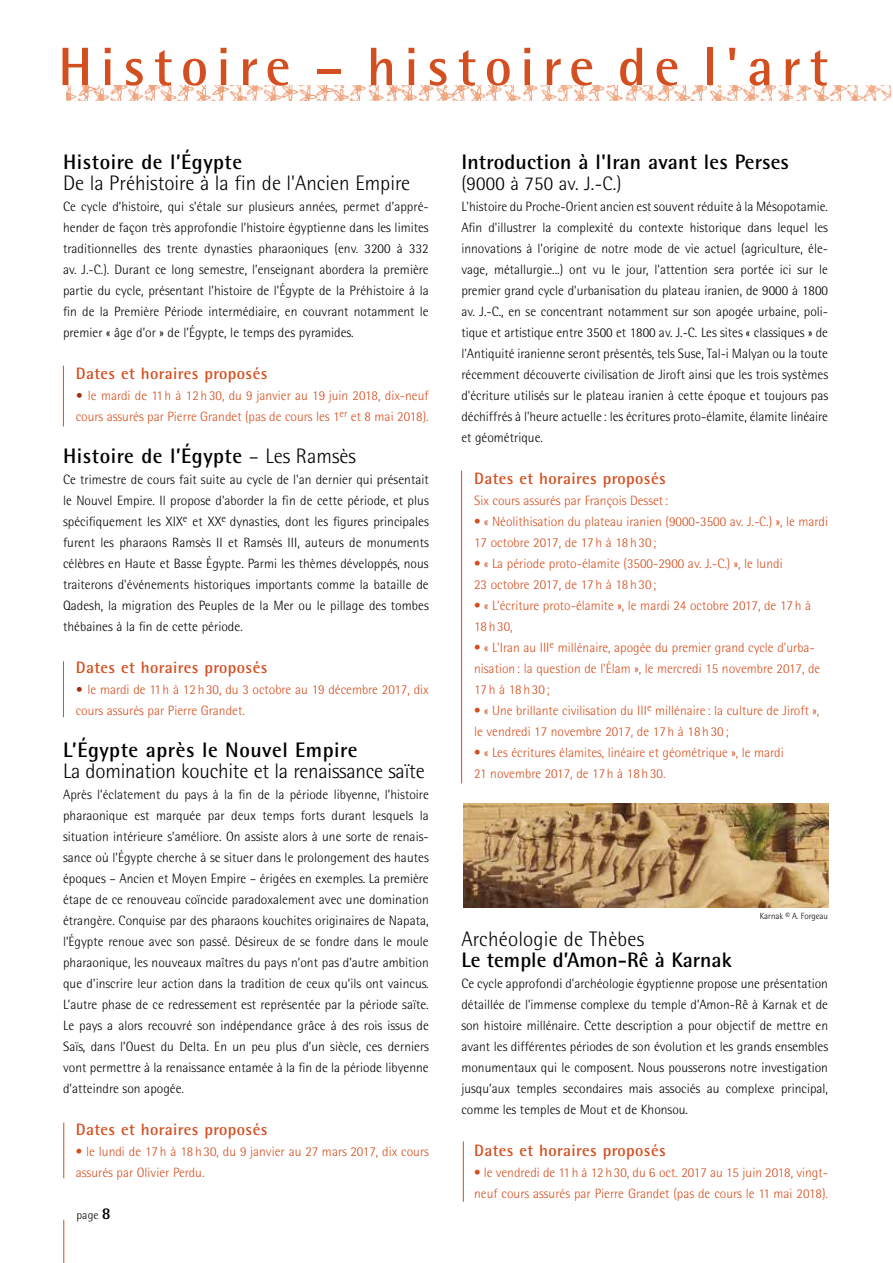
<style>
.page{position:relative;width:893px;height:1263px;background:#fff}
.page>*{position:absolute;margin:0;border:0;box-sizing:border-box;transform-origin:0 0}
.t1{font:700 54px "AT Rotis Semi Sans";letter-spacing:.155em;color:#d44f20}
.t2{font:700 21px "AT Rotis Semi Sans";letter-spacing:.02em;color:#000}
.t3{font:300 21px "AT Rotis Semi Sans";color:#000}
.t4{font:700 21px "AT Rotis Semi Sans";color:#000}
.t5{font:300 19.5px "AT Rotis Semi Sans";letter-spacing:.01em;color:#000}
.t6{font:700 16.5px "AT Rotis Semi Sans";letter-spacing:.025em;color:#d44f20}
.t7{font:300 13.5px/21px "AT Rotis Semi Sans";color:#000;text-align:justify}
.t8{font:300 13.5px/21px "AT Rotis Semi Sans";color:#d44f20}
.t9{font:300 12px "AT Rotis Semi Sans";color:#000}
.t10{font:300 9px "AT Rotis Semi Sans";color:#000}
.s1{font-weight:700;color:#9e3115}
.s2{font-weight:300}
.s3{font-weight:700;font-size:16.5px}
</style>
<div class="page">
<img style="left:66px;top:85px;width:824px;height:15px">
<hr style="left:63px;top:1220px;width:1px;height:43px;background:#d44f20">
<hr style="left:63px;top:366px;width:1px;height:60px;background:#d44f20">
<hr style="left:63px;top:661px;width:1px;height:56px;background:#d44f20">
<hr style="left:461px;top:471px;width:1px;height:312px;background:#d44f20">
<hr style="left:63px;top:1123px;width:1px;height:55px;background:#d44f20">
<hr style="left:463px;top:1141px;width:1px;height:61px;background:#d44f20">
<img style="left:464px;top:803px;width:364px;height:105px">
<h1 class="t1" style="left:58px;top:34px;width:771px">Histoire – histoire de l'art</h1>
<h2 class="t2" style="left:63px;top:149px;width:181px">Histoire de l’Égypte</h2>
<h2 class="t3" style="left:63px;top:171px;width:349px">De la Préhistoire à la fin de l'Ancien Empire</h2>
<p class="t7" style="left:63px;top:196px;width:367px">Ce cycle d’histoire, qui s’étale sur plusieurs années, permet d’appré&shy;hender de façon très approfondie l’histoire égyptienne dans les limites traditionnelles des trente dynasties pharaoniques (env. 3200 à 332 av. J.-C.). Durant ce long semestre, l’enseignant abordera la première partie du cycle, présentant l’histoire de l’Égypte de la Préhistoire à la fin de la Première Période intermédiaire, en couvrant notamment le premier « âge d’or » de l’Égypte, le temps des pyramides.</p>
<p class="t6" style="left:76px;top:363px;width:193px">Dates et horaires proposés</p>
<p class="t8" style="left:76px;top:385px;width:354px"><span class="s1">•</span> le mardi de 11h à 12h30, du 9 janvier au 19 juin 2018, dix-neuf cours assurés par Pierre Grandet (pas de cours les 1<sup>er</sup> et 8 mai 2018).</p>
<h2 class="t2" style="left:63px;top:443px;width:294px">Histoire de l’Égypte <span class="s2">– Les Ramsès</span></h2>
<p class="t7" style="left:63px;top:469px;width:367px">Ce trimestre de cours fait suite au cycle de l'an dernier qui présentait le Nouvel Empire. Il propose d'aborder la fin de cette période, et plus spécifiquement les XIX<sup>e</sup> et XX<sup>e</sup> dynasties, dont les figures principales furent les pharaons Ramsès II et Ramsès III, auteurs de monuments célèbres en Haute et Basse Égypte. Parmi les thèmes développés, nous traiterons d'événements historiques importants comme la bataille de Qadesh, la migration des Peuples de la Mer ou le pillage des tombes thébaines à la fin de cette période.</p>
<p class="t6" style="left:76px;top:657px;width:193px">Dates et horaires proposés</p>
<p class="t8" style="left:76px;top:679px;width:354px"><span class="s1">•</span> le mardi de 11h à 12h30, du 3 octobre au 19 décembre 2017, dix cours assurés par Pierre Grandet.</p>
<h2 class="t2" style="left:63px;top:737px;width:296px">L’Égypte après le Nouvel Empire</h2>
<h2 class="t3" style="left:63px;top:759px;width:363px">La domination kouchite et la renaissance saïte</h2>
<p class="t7" style="left:63px;top:784px;width:367px">Après l’éclatement du pays à la fin de la période libyenne, l’histoire pharaonique est marquée par deux temps forts durant lesquels la situation intérieure s’améliore. On assiste alors à une sorte de renais&shy;sance où l’Égypte cherche à se situer dans le prolongement des hautes époques – Ancien et Moyen Empire – érigées en exemples. La première étape de ce renouveau coïncide paradoxalement avec une domination étrangère. Conquise par des pharaons kouchites originaires de Napata, l’Égypte renoue avec son passé. Désireux de se fondre dans le moule pharaonique, les nouveaux maîtres du pays n’ont pas d’autre ambition que d’inscrire leur action dans la tradition de ceux qu’ils ont vaincus.<br>L’autre phase de ce redressement est représentée par la période saïte.<br>Le pays a alors recouvré son indépendance grâce à des rois issus de Saïs, dans l’Ouest du Delta. En un peu plus d’un siècle, ces derniers vont permettre à la renaissance entamée à la fin de la période libyenne d’atteindre son apogée.</p>
<p class="t6" style="left:76px;top:1119px;width:193px">Dates et horaires proposés</p>
<p class="t8" style="left:76px;top:1141px;width:354px">• le lundi de 17h à 18h30, du 9 janvier au 27 mars 2017, dix cours assurés par Olivier Perdu.</p>
<p class="t9" style="left:77px;top:1208px;width:36px">page <span class="s3">8</span></p>
<h2 class="t2" style="left:461px;top:149px;width:329px">Introduction à l'Iran avant les Perses</h2>
<h3 class="t5" style="left:461px;top:172px;width:162px">(9000 à 750 av. J.-C.)</h3>
<p class="t7" style="left:461px;top:196px;width:368px">L'histoire du Proche-Orient ancien est souvent réduite à la Mésopotamie.<br>Afin d'illustrer la complexité du contexte historique dans lequel les innovations à l'origine de notre mode de vie actuel (agriculture, éle&shy;vage, métallurgie...) ont vu le jour, l'attention sera portée ici sur le premier grand cycle d'urbanisation du plateau iranien, de 9000 à 1800 av. J.-C., en se concentrant notamment sur son apogée urbaine, poli&shy;tique et artistique entre 3500 et 1800 av. J.-C. Les sites « classiques » de l'Antiquité iranienne seront présentés, tels Suse, Tal-i Malyan ou la toute récemment découverte civilisation de Jiroft ainsi que les trois systèmes d'écriture utilisés sur le plateau iranien à cette époque et toujours pas déchiffrés à l'heure actuelle : les écritures proto-élamite, élamite linéaire et géométrique.</p>
<p class="t6" style="left:474px;top:468px;width:193px">Dates et horaires proposés</p>
<p class="t8" style="left:474px;top:490px;width:196px">Six cours assurés par François Desset:</p>
<p class="t8" style="left:474px;top:511px;width:355px">• « Néolithisation du plateau iranien (9000-3500 av. J.-C.) », le mardi<br>17 octobre 2017, de 17h à 18h30 ;</p>
<p class="t8" style="left:474px;top:553px;width:310px">• « La période proto-élamite (3500-2900 av. J.-C.) », le lundi<br>23 octobre 2017, de 17h à 18h30 ;</p>
<p class="t8" style="left:474px;top:595px;width:338px">• « L'écriture proto-élamite », le mardi 24 octobre 2017, de 17 h à<br>18h30,</p>
<p class="t8" style="left:474px;top:637px;width:348px">• « L'Iran au III<sup>e</sup> millénaire, apogée du premier grand cycle d'urba&shy;nisation: la question de l'Élam », le mercredi 15 novembre 2017, de<br>17h à 18h30;</p>
<p class="t8" style="left:474px;top:700px;width:347px">• « Une brillante civilisation du III<sup>e</sup> millénaire : la culture de Jiroft », le vendredi 17 novembre 2017, de 17 h à 18h30 ;</p>
<p class="t8" style="left:474px;top:742px;width:311px">• « Les écritures élamites, linéaire et géométrique », le mardi<br>21 novembre 2017, de 17 h à 18h30.</p>
<p class="t10" style="left:760px;top:911px;width:70px">Karnak © A. Forgeau</p>
<h2 class="t3" style="left:461px;top:927px;width:184px">Archéologie de Thèbes</h2>
<h2 class="t4" style="left:461px;top:947px;width:272px">Le temple d’Amon-Rê à Karnak</h2>
<p class="t7" style="left:461px;top:973px;width:368px">Ce cycle approfondi d'archéologie égyptienne propose une présentation détaillée de l’immense complexe du temple d’Amon-Rê à Karnak et de son histoire millénaire. Cette description a pour objectif de mettre en avant les différentes périodes de son évolution et les grands ensembles monumentaux qui le composent. Nous pousserons notre investigation jusqu’aux temples secondaires mais associés au complexe principal, comme les temples de Mout et de Khonsou.</p>
<p class="t6" style="left:474px;top:1140px;width:193px">Dates et horaires proposés</p>
<p class="t8" style="left:474px;top:1162px;width:355px">• le vendredi de 11h à 12h30, du 6 oct. 2017 au 15 juin 2018, vingt&shy;neuf cours assurés par Pierre Grandet (pas de cours le 11 mai 2018).</p>
</div>
